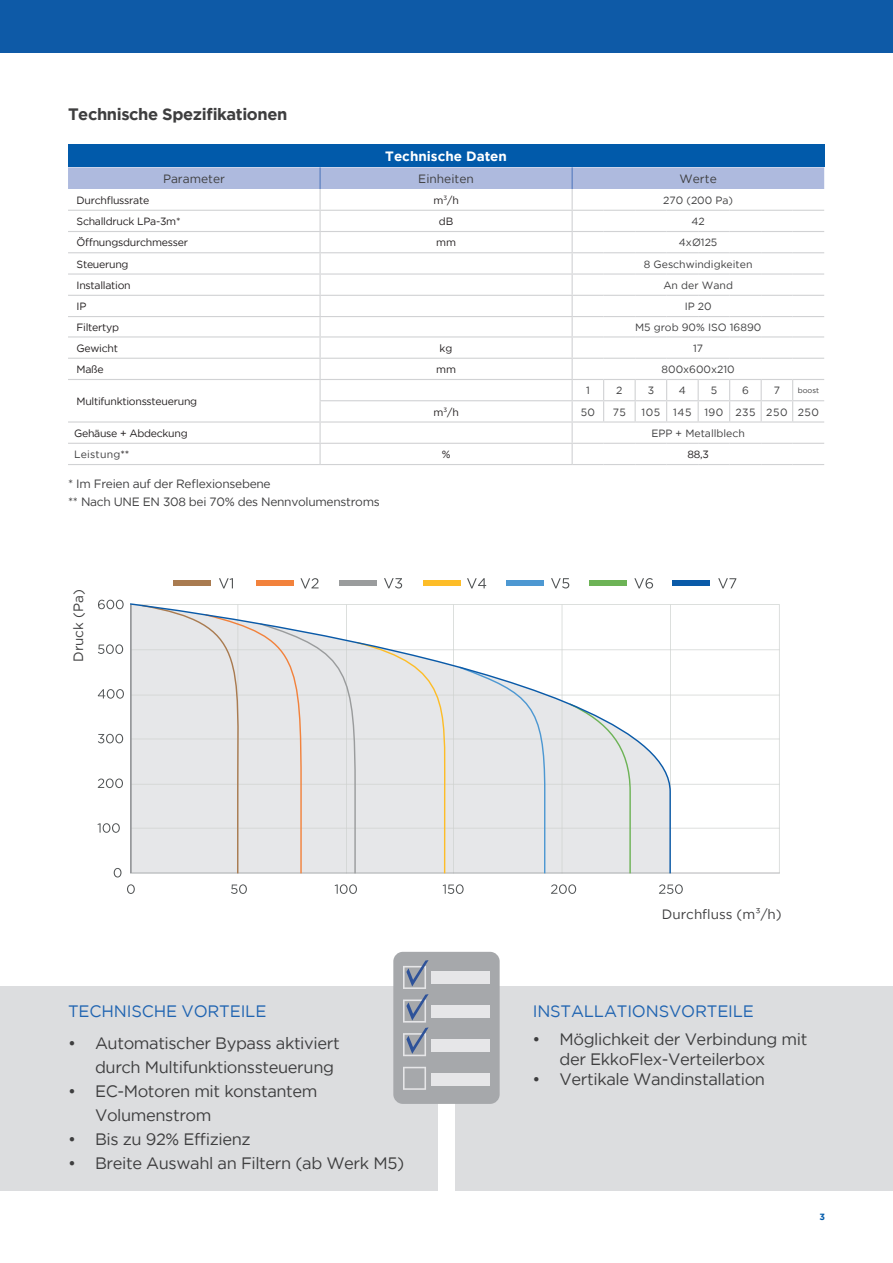
<style>
.page{position:relative;width:893px;height:1263px;background:#fff}
.page>*{position:absolute;margin:0;border:0;box-sizing:border-box;transform-origin:0 0}
.t1{font:16.5px/24px "Gotham";letter-spacing:-.025em;color:#3e3e3f}
.t2{font:16.5px "Gotham";letter-spacing:-.01em;color:#2064b1}
.t3{font:700 16.5px "Gotham";letter-spacing:-.025em;color:#3e3e3f}
.t4{font:13.5px "Gotham";color:#3e3e3f}
.t5{font:700 13.5px "Gotham";color:#fff}
.Texto_general{font:12px "Gotham";letter-spacing:-.025em;color:#3e3e3f}
.Texto_general-2{font:12px "Gotham";color:#3e3e3f}
.TAULA_text{font:10.5px "Gotham";letter-spacing:-.025em;color:#231f20}
.TAULA_text-2{font:10.5px "Gotham";color:#3e3e3f}
.TAULA_text-3{font:10.5px "Gotham";letter-spacing:.02em;color:#3e3e3f}
.t6{font:700 9px "Gotham";color:#015aaa}
.t7{font:7.5px "Gotham";color:#3e3e3f}
.s1{color:#231f20}
</style>
<div class="page">
<div style="left:0;top:0;width:893px;height:53px;background:#0e5aa7"></div>
<div style="left:68px;top:145px;width:756px;height:22px;background:#015aaa"></div>
<svg style="left:68px;top:167px;width:756px;height:297px"></svg>
<hr style="left:68px;top:464px;width:252px;height:1px;background:#d1d2d4">
<hr style="left:320px;top:464px;width:252px;height:1px;background:#d1d2d4">
<hr style="left:572px;top:464px;width:32px;height:1px;background:#d1d2d4">
<hr style="left:604px;top:464px;width:31px;height:1px;background:#d1d2d4">
<hr style="left:635px;top:464px;width:32px;height:1px;background:#d1d2d4">
<hr style="left:667px;top:464px;width:31px;height:1px;background:#d1d2d4">
<hr style="left:698px;top:464px;width:32px;height:1px;background:#d1d2d4">
<hr style="left:730px;top:464px;width:31px;height:1px;background:#d1d2d4">
<hr style="left:761px;top:464px;width:32px;height:1px;background:#d1d2d4">
<hr style="left:793px;top:464px;width:31px;height:1px;background:#d1d2d4">
<div style="left:455px;top:986px;width:438px;height:205px;background:#dcdddf"></div>
<div style="left:0;top:986px;width:438px;height:205px;background:#dcdddf"></div>
<div style="left:393px;top:952px;width:107px;height:152px;background:#a6a8ab;border-radius:10px"></div>
<svg style="left:403px;top:1067px;width:23px;height:23px"></svg>
<div style="left:431px;top:971px;width:58px;height:13px;background:#e6e6e8"></div>
<div style="left:431px;top:1005px;width:58px;height:13px;background:#e6e6e8"></div>
<div style="left:431px;top:1039px;width:58px;height:13px;background:#e6e6e8"></div>
<div style="left:431px;top:1073px;width:58px;height:13px;background:#e6e6e8"></div>
<svg style="left:403px;top:960px;width:26px;height:96px"></svg>
<div style="left:257px;top:581px;width:37px;height:5px;background:#f2823c"></div>
<div style="left:340px;top:581px;width:37px;height:5px;background:#9a9c9d"></div>
<div style="left:423px;top:581px;width:37px;height:5px;background:#fdbd28"></div>
<div style="left:506px;top:581px;width:38px;height:5px;background:#4d98d2"></div>
<div style="left:589px;top:581px;width:38px;height:5px;background:#6db356"></div>
<div style="left:673px;top:581px;width:37px;height:5px;background:#0a5aa8"></div>
<div style="left:173px;top:581px;width:38px;height:5px;background:#a97b50"></div>
<svg style="left:219px;top:578px;width:14px;height:10px"></svg>
<svg style="left:300px;top:578px;width:19px;height:10px"></svg>
<svg style="left:384px;top:578px;width:18px;height:10px"></svg>
<svg style="left:467px;top:578px;width:19px;height:10px"></svg>
<svg style="left:551px;top:578px;width:18px;height:10px"></svg>
<svg style="left:634px;top:578px;width:19px;height:11px"></svg>
<svg style="left:718px;top:578px;width:18px;height:10px"></svg>
<svg style="left:114px;top:868px;width:8px;height:9px"></svg>
<svg style="left:98px;top:823px;width:22px;height:10px"></svg>
<svg style="left:98px;top:778px;width:25px;height:10px"></svg>
<svg style="left:98px;top:734px;width:25px;height:9px"></svg>
<svg style="left:98px;top:689px;width:26px;height:10px"></svg>
<svg style="left:98px;top:644px;width:25px;height:10px"></svg>
<svg style="left:98px;top:600px;width:26px;height:9px"></svg>
<svg style="left:127px;top:884px;width:8px;height:10px"></svg>
<svg style="left:231px;top:884px;width:16px;height:10px"></svg>
<svg style="left:335px;top:884px;width:22px;height:10px"></svg>
<svg style="left:443px;top:884px;width:21px;height:10px"></svg>
<svg style="left:551px;top:884px;width:25px;height:10px"></svg>
<svg style="left:659px;top:884px;width:24px;height:10px"></svg>
<hr style="left:131px;top:604px;width:649px;height:1px;background:#cfd2d0">
<svg style="left:672px;top:605px;width:108px;height:268px"></svg>
<svg style="left:130px;top:603px;width:542px;height:271px"></svg>
<p class="t3" style="left:68px;top:103px;width:221px">Technische Spezifikationen</p>
<p class="t5" style="left:385px;top:148px;width:123px">Technische Daten</p>
<p class="Texto_general-2" style="left:163px;top:171px;width:64px">Parameter</p>
<p class="Texto_general-2" style="left:418px;top:171px;width:57px">Einheiten</p>
<p class="Texto_general" style="left:680px;top:171px;width:39px">Werte</p>
<p class="TAULA_text" style="left:77px;top:193px;width:74px">Durchflussrate</p>
<p class="TAULA_text" style="left:433px;top:193px;width:27px">m<sup>3</sup>/h</p>
<p class="TAULA_text-2" style="left:663px;top:193px;width:71px">270 (200 Pa)</p>
<p class="TAULA_text" style="left:77px;top:215px;width:105px">Schalldruck LPa-3m*</p>
<p class="TAULA_text" style="left:439px;top:215px;width:16px">dB</p>
<p class="TAULA_text-2" style="left:691px;top:215px;width:15px">42</p>
<p class="TAULA_text" style="left:77px;top:236px;width:113px">Öffnungsdurchmesser</p>
<p class="TAULA_text" style="left:436px;top:236px;width:21px">mm</p>
<p class="TAULA_text-2" style="left:679px;top:236px;width:40px">4xØ125</p>
<p class="TAULA_text" style="left:77px;top:257px;width:54px">Steuerung</p>
<p class="TAULA_text-2" style="left:644px;top:257px;width:110px">8 Geschwindigkeiten</p>
<p class="TAULA_text" style="left:77px;top:278px;width:56px">Installation</p>
<p class="TAULA_text-2" style="left:663px;top:278px;width:71px">An der Wand</p>
<p class="TAULA_text" style="left:77px;top:300px;width:11px">IP</p>
<p class="TAULA_text-2" style="left:685px;top:300px;width:29px">IP 20</p>
<p class="TAULA_text" style="left:77px;top:320px;width:44px">Filtertyp</p>
<p class="TAULA_text-2" style="left:635px;top:320px;width:128px">M5 grob 90% ISO 16890</p>
<p class="TAULA_text" style="left:77px;top:341px;width:43px">Gewicht</p>
<p class="TAULA_text" style="left:440px;top:341px;width:14px">kg</p>
<p class="TAULA_text-2" style="left:693px;top:341px;width:12px">17</p>
<p class="TAULA_text" style="left:77px;top:363px;width:29px">Maße</p>
<p class="TAULA_text" style="left:436px;top:363px;width:21px">mm</p>
<p class="TAULA_text-2" style="left:662px;top:363px;width:75px">800x600x210</p>
<p class="TAULA_text" style="left:77px;top:394px;width:122px">Multifunktionssteuerung</p>
<p class="TAULA_text-2" style="left:586px;top:384px;width:5px">1</p>
<p class="TAULA_text-2" style="left:616px;top:384px;width:8px">2</p>
<p class="TAULA_text-2" style="left:648px;top:384px;width:8px">3</p>
<p class="TAULA_text-2" style="left:679px;top:384px;width:9px">4</p>
<p class="TAULA_text-2" style="left:711px;top:384px;width:8px">5</p>
<p class="TAULA_text-2" style="left:742px;top:384px;width:8px">6</p>
<p class="TAULA_text-2" style="left:774px;top:384px;width:8px">7</p>
<p class="t7" style="left:798px;top:386px;width:23px">boost</p>
<p class="TAULA_text" style="left:433px;top:405px;width:27px">m<sup>3</sup>/h</p>
<p class="TAULA_text-2" style="left:581px;top:405px;width:16px">50</p>
<p class="TAULA_text-2" style="left:613px;top:405px;width:15px">75</p>
<p class="TAULA_text-2" style="left:641px;top:405px;width:20px">105</p>
<p class="TAULA_text-2" style="left:673px;top:405px;width:20px">145</p>
<p class="TAULA_text-2" style="left:704px;top:405px;width:21px">190</p>
<p class="TAULA_text-2" style="left:735px;top:405px;width:22px">235</p>
<p class="TAULA_text-2" style="left:766px;top:405px;width:23px">250</p>
<p class="TAULA_text-2" style="left:798px;top:405px;width:23px">250</p>
<p class="TAULA_text" style="left:74px;top:426px;width:115px">Gehäuse + Abdeckung</p>
<p class="TAULA_text-2" style="left:651px;top:426px;width:95px">EPP + Metallblech</p>
<p class="TAULA_text-3" style="left:74px;top:448px;width:57px">Leistung<span class="s1">**</span></p>
<p class="TAULA_text" style="left:442px;top:448px;width:10px">%</p>
<p class="TAULA_text" style="left:687px;top:448px;width:23px">88,3</p>
<p class="Texto_general" style="left:68px;top:476px;width:204px">* Im Freien auf der Reflexionsebene</p>
<p class="Texto_general" style="left:68px;top:494px;width:313px">** Nach UNE EN 308 bei 70% des Nennvolumenstroms</p>
<p class="t4" style="left:70px;top:662px;width:74px;rotate:-90deg">Druck (Pa)</p>
<p class="t2" style="left:68px;top:1000px;width:200px">TECHNISCHE VORTEILE</p>
<p class="t1" style="left:95px;top:1031px;width:246px;text-indent:-27px">• Automatischer Bypass aktiviert durch Multifunktionssteuerung</p>
<p class="t1" style="left:95px;top:1079px;width:224px;text-indent:-27px">• EC-Motoren mit konstantem<br>Volumenstrom</p>
<p class="t1" style="left:68px;top:1127px;width:184px">• Bis zu 92% Effizienz</p>
<p class="t1" style="left:68px;top:1151px;width:338px">• Breite Auswahl an Filtern (ab Werk M5)</p>
<p class="t4" style="left:662px;top:906px;width:121px">Durchfluss (m³/h)</p>
<p class="t2" style="left:533px;top:1000px;width:223px">INSTALLATIONSVORTEILE</p>
<p class="t1" style="left:560px;top:1029px;width:249px;line-height:19.8px;text-indent:-27px">• Möglichkeit der Verbindung mit der EkkoFlex-Verteilerbox</p>
<p class="t1" style="left:533px;top:1066px;width:234px">• Vertikale Wandinstallation</p>
<p class="t6" style="left:819px;top:1211px;width:7px">3</p>
</div>
